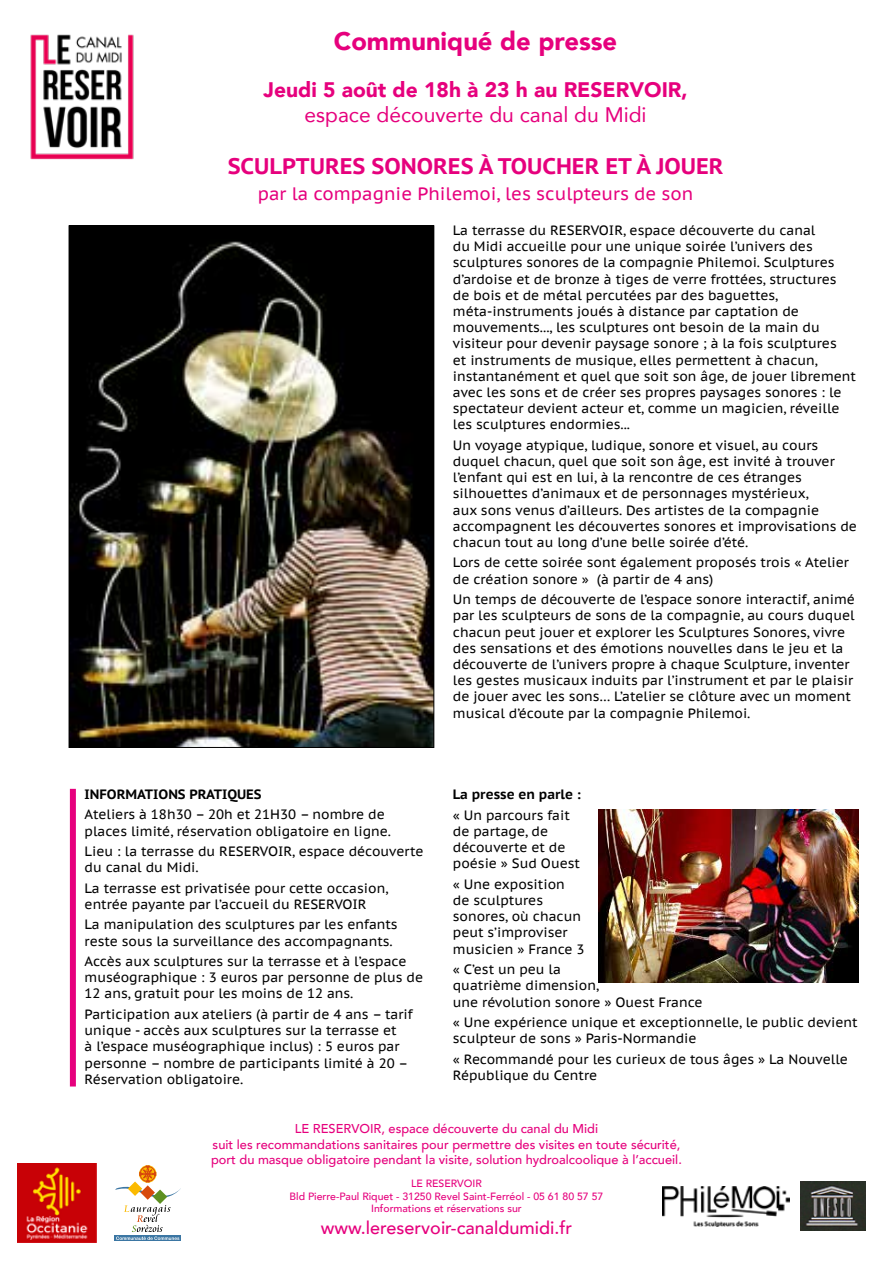
<style>
.page{position:relative;width:893px;height:1263px;background:#fff}
.page>*{position:absolute;margin:0;border:0;box-sizing:border-box;transform-origin:0 0}
.t1{font:900 25.5px "Avenir";color:#e6007d}
.t2{font:700 22.5px "PT Sans Caption";color:#e6007d}
.t3{font:900 21px "Avenir";color:#e6007d}
.t4{font:21px "Avenir";color:#e6007d}
.t5{font:18px "PT Sans Caption";color:#e6007d}
.t6{font:500 18px "Avenir";color:#e6007d}
.t7{font:13.5px/16.2px "PT Sans Caption";color:#000}
.t8{font:700 13.5px "PT Sans Caption";color:#000}
.t9{font:500 12.75px/15.3px "Avenir";color:#e6007d;text-align:center}
.t10{font:500 10.5px/12.6px "Avenir";color:#e6007d;text-align:center}
</style>
<div class="page">
<img style="left:30px;top:34px;width:104px;height:126px">
<img style="left:71px;top:227px;width:361px;height:519px">
<img style="left:800px;top:1181px;width:66px;height:50px">
<img style="left:17px;top:1163px;width:80px;height:80px">
<div style="left:115px;top:1235px;width:66px;height:6px;background:#3b76a3"></div>
<svg style="left:115px;top:1165px;width:66px;height:75px"></svg>
<img style="left:662px;top:1187px;width:127px;height:39px">
<img style="left:599px;top:809px;width:260px;height:173px">
<div style="left:70px;top:789px;width:6px;height:297px;background:#e6007d"></div>
<h1 class="t1" style="left:334px;top:20px;width:285px">Communiqué de presse</h1>
<h3 class="t3" style="left:264px;top:72px;width:426px">Jeudi 5 août de 18h à 23 h au RESERVOIR,</h3>
<h3 class="t4" style="left:305px;top:98px;width:344px">espace découverte du canal du Midi</h3>
<h2 class="t2" style="left:228px;top:151px;width:497px">SCULPTURES SONORES À TOUCHER ET À JOUER</h2>
<h3 class="t5" style="left:258px;top:182px;width:437px">par la compagnie Philemoi, les sculpteurs de son</h3>
<p class="t7" style="left:453px;top:222px;width:405px">La terrasse du RESERVOIR, espace découverte du canal<br>du Midi accueille pour une unique soirée l’univers des sculptures sonores de la compagnie Philemoi. Sculptures d’ardoise et de bronze à tiges de verre frottées, structures de bois et de métal percutées par des baguettes, méta-instruments joués à distance par captation de mouvements..., les sculptures ont besoin de la main du visiteur pour devenir paysage sonore ; à la fois sculptures<br>et instruments de musique, elles permettent à chacun, instantanément et quel que soit son âge, de jouer librement avec les sons et de créer ses propres paysages sonores : le spectateur devient acteur et, comme un magicien, réveille les sculptures endormies...</p>
<p class="t7" style="left:453px;top:437px;width:406px">Un voyage atypique, ludique, sonore et visuel, au cours duquel chacun, quel que soit son âge, est invité à trouver l’enfant qui est en lui, à la rencontre de ces étranges silhouettes d’animaux et de personnages mystérieux,<br>aux sons venus d’ailleurs. Des artistes de la compagnie accompagnent les découvertes sonores et improvisations de chacun tout au long d’une belle soirée d’été.</p>
<p class="t7" style="left:453px;top:554px;width:398px">Lors de cette soirée sont également proposés trois « Atelier de création sonore » (à partir de 4 ans)</p>
<p class="t7" style="left:453px;top:591px;width:404px">Un temps de découverte de l’espace sonore interactif, animé par les sculpteurs de sons de la compagnie, au cours duquel chacun peut jouer et explorer les Sculptures Sonores, vivre des sensations et des émotions nouvelles dans le jeu et la découverte de l’univers propre à chaque Sculpture, inventer les gestes musicaux induits par l’instrument et par le plaisir de jouer avec les sons… L’atelier se clôture avec un moment musical d’écoute par la compagnie Philemoi.</p>
<p class="t8" style="left:85px;top:785px;width:179px">INFORMATIONS PRATIQUES</p>
<p class="t7" style="left:85px;top:806px;width:308px">Ateliers à 18h30 – 20h et 21H30 – nombre de places limité, réservation obligatoire en ligne.</p>
<p class="t7" style="left:85px;top:843px;width:340px">Lieu : la terrasse du RESERVOIR, espace découverte du canal du Midi.</p>
<p class="t7" style="left:85px;top:879px;width:305px">La terrasse est privatisée pour cette occasion, entrée payante par l’accueil du RESERVOIR</p>
<p class="t7" style="left:85px;top:916px;width:315px">La manipulation des sculptures par les enfants reste sous la surveillance des accompagnants.</p>
<p class="t7" style="left:85px;top:953px;width:340px">Accès aux sculptures sur la terrasse et à l’espace muséographique : 3 euros par personne de plus de<br>12 ans, gratuit pour les moins de 12 ans.</p>
<p class="t7" style="left:85px;top:1006px;width:330px">Participation aux ateliers (à partir de 4 ans – tarif unique - accès aux sculptures sur la terrasse et<br>à l’espace muséographique inclus) : 5 euros par personne – nombre de participants limité à 20 – Réservation obligatoire.</p>
<p class="t8" style="left:453px;top:785px;width:130px">La presse en parle :</p>
<p class="t7" style="left:453px;top:807px;width:129px">« Un parcours fait de partage, de découverte et de poésie » Sud Ouest</p>
<p class="t7" style="left:453px;top:876px;width:133px">« Une exposition de sculptures sonores, où chacun peut s’improviser musicien » France 3</p>
<p class="t7" style="left:453px;top:961px;width:251px">« C’est un peu la<br>quatrième dimension,<br>une révolution sonore » Ouest France</p>
<p class="t7" style="left:453px;top:1014px;width:406px">« Une expérience unique et exceptionnelle, le public devient sculpteur de sons » Paris-Normandie</p>
<p class="t7" style="left:453px;top:1050px;width:397px">« Recommandé pour les curieux de tous âges » La Nouvelle<br>République du Centre</p>
<p class="t9" style="left:211px;top:1120px;width:472px">LE RESERVOIR, espace découverte du canal du Midi<br>suit les recommandations sanitaires pour permettre des visites en toute sécurité, port du masque obligatoire pendant la visite, solution hydroalcoolique à l’accueil.</p>
<p class="t10" style="left:290px;top:1176px;width:315px">LE RESERVOIR<br>Bld Pierre-Paul Riquet - 31250 Revel Saint-Ferréol - 05 61 80 57 57<br>Informations et réservations sur</p>
<h3 class="t6" style="left:321px;top:1212px;width:253px">www.lereservoir-canaldumidi.fr</h3>
</div>
